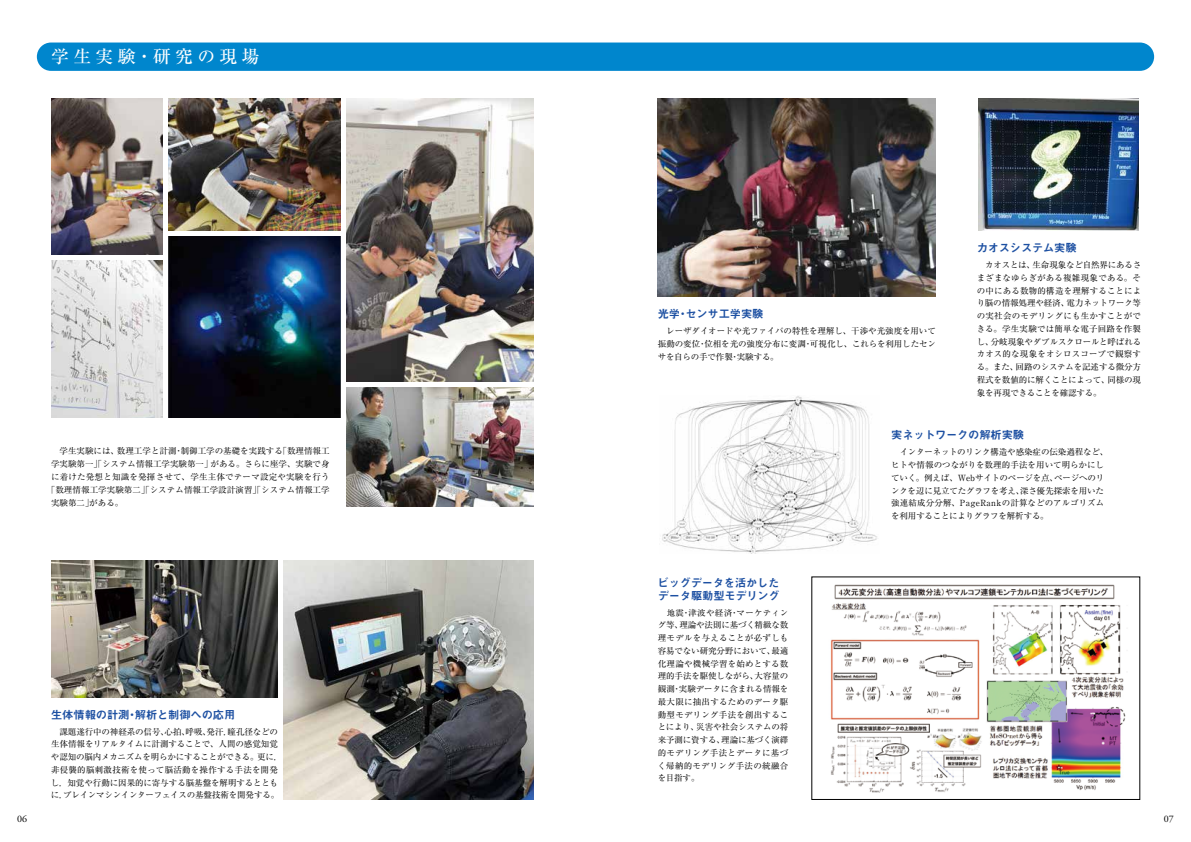
<style>
.page{position:relative;width:1191px;height:842px;background:#fff}
.page>*{position:absolute;margin:0;border:0;box-sizing:border-box;transform-origin:0 0}
.t1{font:500 17.7px "Ryumin Pro";letter-spacing:.25em;color:#fff}
.t2{font:11.3px/12.8px "Midashi Go Pro MB31";letter-spacing:-.02em;color:#1d50a2}
.t3{font:10px "Adobe Garamond Pro";color:#000}
.t4{font:8.5px/12.8px "Ryumin Pro";letter-spacing:-.005em;color:#000;text-align:justify}
.t5{font:8.5px "Ryumin Pro";letter-spacing:.025em;color:#000}
</style>
<div class="page">
<div style="left:37px;top:43px;width:1117px;height:28px;background:#0086cd;border-radius:14px"></div>
<img style="left:51px;top:98px;width:112px;height:157px">
<img style="left:51px;top:261px;width:112px;height:156px">
<img style="left:51px;top:561px;width:227px;height:136px">
<img style="left:283px;top:561px;width:250px;height:238px">
<img style="left:347px;top:98px;width:186px;height:284px">
<img style="left:168px;top:98px;width:173px;height:133px">
<img style="left:347px;top:387px;width:186px;height:119px">
<img style="left:168px;top:236px;width:173px;height:181px">
<img style="left:978px;top:98px;width:160px;height:133px">
<img style="left:658px;top:98px;width:277px;height:199px">
<img style="left:662px;top:396px;width:215px;height:158px">
<img style="left:830px;top:584px;width:296px;height:208px">
<div style="left:811px;top:577px;width:329px;height:223px;border:1px solid #000"></div>
<h1 class="t1" style="left:51px;top:43px;width:210px">学生実験・研究の現場</h1>
<p class="t4" style="left:51px;top:444px;width:280px">　学生実験には、数理工学と計測・制御工学の基礎を実践する「数理情報工</p>
<p class="t4" style="left:51px;top:457px;width:280px">学実験第一」「システム情報工学実験第一」がある。さらに座学、実験で身</p>
<p class="t5" style="left:51px;top:470px;width:280px">に着けた発想と知識を発揮させて、学生主体でテーマ設定や実験を行う</p>
<p class="t4" style="left:47px;top:483px;width:284px">「数理情報工学実験第二」「システム情報工学設計演習」「システム情報工学</p>
<p class="t4" style="left:51px;top:495px;width:74px">実験第二」がある。</p>
<h2 class="t2" style="left:51px;top:707px;width:186px">生体情報の計測・解析と制御への応用</h2>
<p class="t4" style="left:51px;top:724px;width:233px;text-align:left">　課題遂行中の神経系の信号、心拍、呼吸、発汗，瞳孔径などの生体情報をリアルタイムに計測することで、人間の感覚知覚や認知の脳内メカニズムを明らかにすることができる。更に，非侵襲的脳刺激技術を使って脳活動を操作する手法を開発し，知覚や行動に因果的に寄与する脳基盤を解明するとともに，ブレインマシンインターフェイスの基盤技術を開発する。</p>
<h2 class="t2" style="left:658px;top:306px;width:107px">光学・センサ工学実験</h2>
<p class="t4" style="left:658px;top:324px;width:280px">　レーザダイオードや光ファイバの特性を理解し、干渉や光強度を用いて振動の変位・位相を光の強度分布に変調・可視化し、これらを利用したセンサを自らの手で作製・実験する。</p>
<h2 class="t2" style="left:976px;top:240px;width:102px">カオスシステム実験</h2>
<p class="t4" style="left:976px;top:258px;width:166px">　カオスとは、生命現象など自然界にあるさまざまなゆらぎがある複雑現象である。その中にある数物的構造を理解することにより脳の情報処理や経済、電力ネットワーク等の実社会のモデリングにも生かすことができる。学生実験では簡単な電子回路を作製し、分岐現象やダブルスクロールと呼ばれるカオス的な現象をオシロスコープで観察する。また、回路のシステムを記述する微分方程式を数値的に解くことによって、同様の現象を再現できることを確認する。</p>
<h2 class="t2" style="left:657px;top:575px;width:124px">ビッグデータを活かしたデータ駆動型モデリング</h2>
<p class="t4" style="left:657px;top:605px;width:132px">　地震・津波や経済・マーケティング等、理論や法則に基づく精緻な数理モデルを与えることが必ずしも容易でない研究分野において、最適化理論や機械学習を始めとする数理的手法を駆使しながら、大容量の観測・実験データに含まれる情報を最大限に抽出するためのデータ駆動型モデリング手法を創出することにより、災害や社会システムの将来予測に資する、理論に基づく演繹的モデリング手法とデータに基づく帰納的モデリング手法の統融合を目指す。</p>
<h2 class="t2" style="left:891px;top:427px;width:134px">実ネットワークの解析実験</h2>
<p class="t4" style="left:891px;top:445px;width:219px;text-align:left">　インターネットのリンク構造や感染症の伝染過程など、ヒトや情報のつながりを数理的手法を用いて明らかにしていく。例えば、Webサイトのページを点、ページへのリンクを辺に見立てたグラフを考え、深さ優先探索を用いた強連結成分分解、PageRankの計算などのアルゴリズムを利用することによりグラフを解析する。</p>
<p class="t3" style="left:17px;top:813px;width:11px">06</p>
<p class="t3" style="left:1164px;top:813px;width:11px">07</p>
</div>
